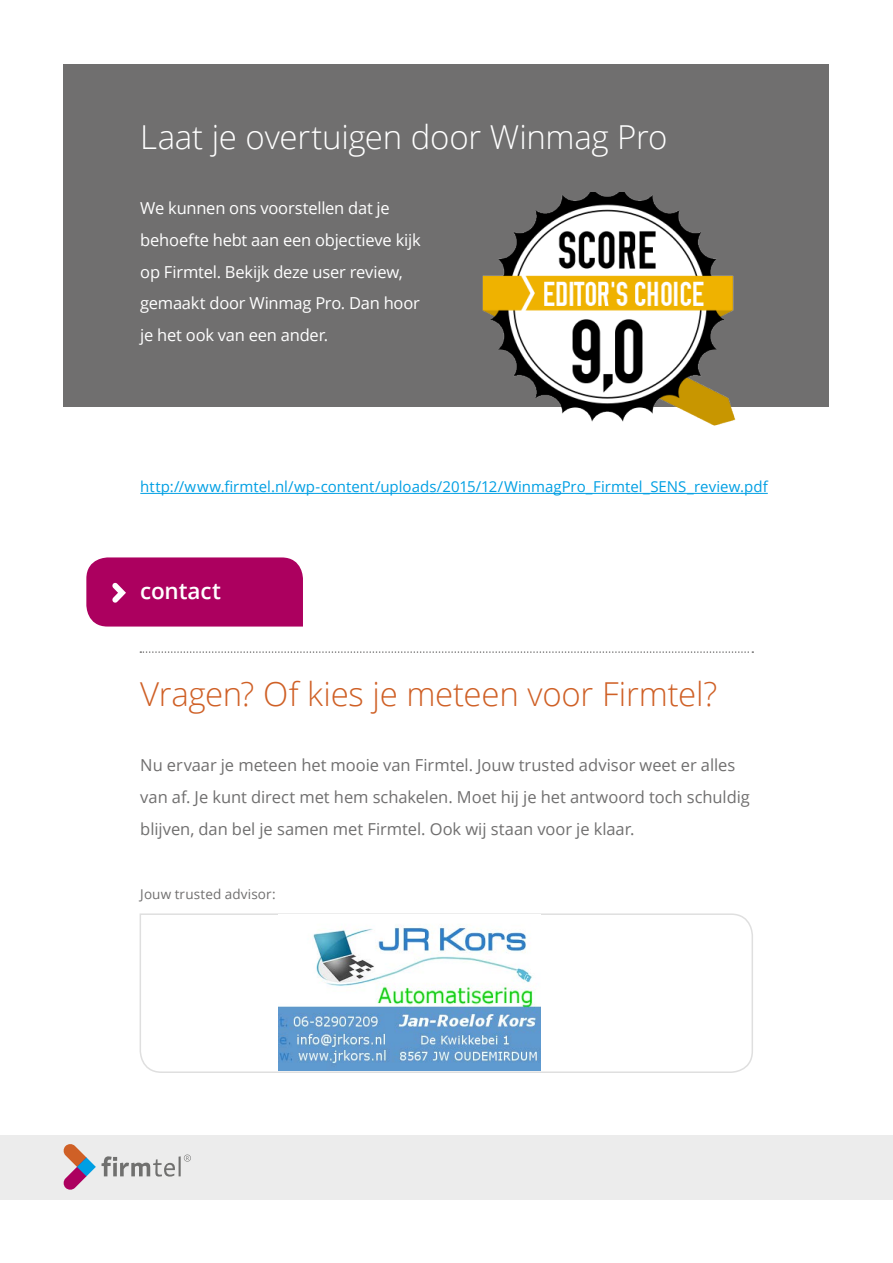
<style>
.page{position:relative;width:893px;height:1263px;background:#fff}
.page>*{position:absolute;margin:0;border:0;box-sizing:border-box;transform-origin:0 0}
.t1{font:300 33px "Open Sans";letter-spacing:-.01em;color:#cf6026}
.t2{font:300 33px "Open Sans";letter-spacing:-.01em;color:#fff}
.t3{font:600 22.5px "Open Sans";letter-spacing:-.01em;color:#fff}
.t4{font:16.5px/32px "Open Sans";letter-spacing:-.005em;color:#706f6f}
.t5{font:16.5px/32px "Open Sans";letter-spacing:-.015em;color:#fff}
.t6{font:15px "Open Sans";color:#009fe3}
.t7{font:13.5px "Open Sans";letter-spacing:.01em;color:#706f6f}
</style>
<div class="page">
<div style="left:0;top:1135px;width:893px;height:64px;background:#ececec"></div>
<svg style="left:63px;top:1144px;width:33px;height:46px"></svg>
<svg style="left:102px;top:1156px;width:73px;height:20px"></svg>
<hr style="left:179px;top:1156px;width:2px;height:20px;background:#70706f">
<svg style="left:184px;top:1154px;width:7px;height:7px"></svg>
<div style="left:64px;top:64px;width:765px;height:343px;background:#706f6f"></div>
<img style="left:482px;top:192px;width:254px;height:234px">
<hr style="left:140px;top:493px;width:628px;height:1px;background:#009fe3">
<svg style="left:140px;top:651px;width:613px;height:2px"></svg>
<div style="left:86px;top:557px;width:217px;height:69px;background:#ac005f"></div>
<svg style="left:139px;top:913px;width:614px;height:160px"></svg>
<img style="left:279px;top:915px;width:262px;height:155px">
<h1 class="t2" style="left:140px;top:115px;width:529px">Laat je overtuigen door Winmag Pro</h1>
<p class="t5" style="left:140px;top:191px;width:282px">We kunnen ons voorstellen dat je behoefte hebt aan een objectieve kijk op Firmtel. Bekijk deze user review, gemaakt door Winmag Pro. Dan hoor je het ook van een ander.</p>
<p class="t6" style="left:140px;top:476px;width:629px">http://www.firmtel.nl/wp-content/uploads/2015/12/WinmagPro_Firmtel_SENS_review.pdf</p>
<h2 class="t3" style="left:140px;top:576px;width:82px">contact</h2>
<h1 class="t1" style="left:140px;top:672px;width:578px">Vragen? Of kies je meteen voor Firmtel?</h1>
<p class="t4" style="left:140px;top:748px;width:611px">Nu ervaar je meteen het mooie van Firmtel. Jouw trusted advisor weet er alles van af. Je kunt direct met hem schakelen. Moet hij je het antwoord toch schuldig blijven, dan bel je samen met Firmtel. Ook wij staan voor je klaar.</p>
<p class="t7" style="left:140px;top:885px;width:137px">Jouw trusted advisor:</p>
</div>
